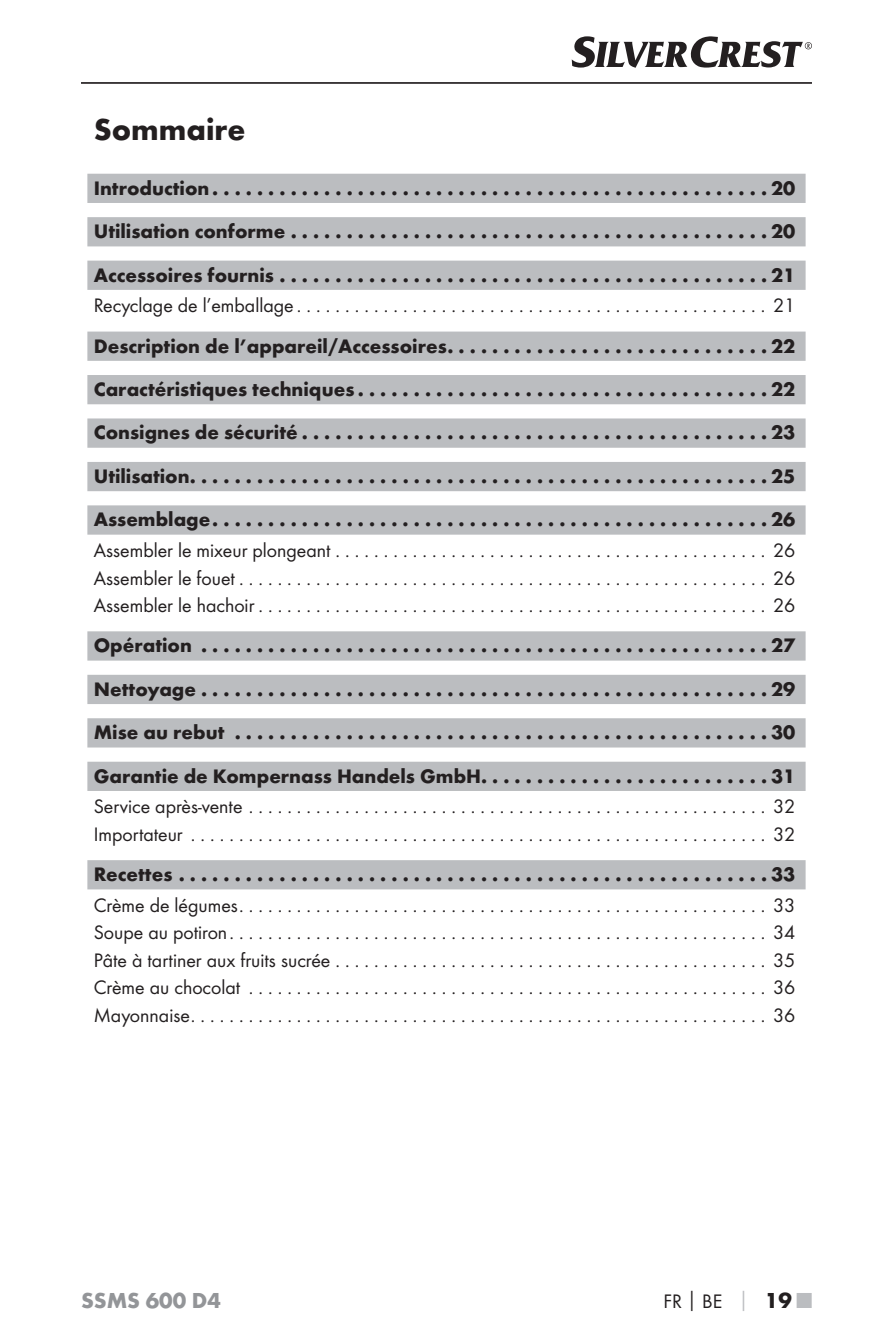
<style>
.page{position:relative;width:893px;height:1340px;background:#fff}
.page>*{position:absolute;margin:0;border:0;box-sizing:border-box;transform-origin:0 0}
.t1{font:700 31.5px "Futura";color:#231f20}
.t2{font:700 22.5px "Futura";color:#939598}
.t3{font:700 20.25px/43.4px "Futura";color:#231f20;text-align:justify}
.t4{font:20.25px/27.4px "Futura Boo";color:#231f20;text-align:justify}
.s1{font-family:"Futura";font-weight:700}
.s2{font-family:"Futura";font-weight:700;color:#bbbdc0}
.s3{font-family:"Futura";font-weight:700;font-size:22.5px}
.s4{font-family:"Futura";font-weight:700;font-size:22.5px;color:#bbbdc0}
</style>
<div class="page">
<hr style="left:81px;top:82px;width:731px;height:2px;background:#231f20">
<svg style="left:572px;top:36px;width:240px;height:32px"></svg>
<div style="left:87px;top:174px;width:719px;height:29px;background:#bbbdc0"></div>
<div style="left:87px;top:217px;width:719px;height:29px;background:#bbbdc0"></div>
<div style="left:87px;top:260px;width:719px;height:30px;background:#bbbdc0"></div>
<div style="left:87px;top:331px;width:719px;height:30px;background:#bbbdc0"></div>
<div style="left:87px;top:375px;width:719px;height:29px;background:#bbbdc0"></div>
<div style="left:87px;top:418px;width:719px;height:30px;background:#bbbdc0"></div>
<div style="left:87px;top:462px;width:719px;height:29px;background:#bbbdc0"></div>
<div style="left:87px;top:505px;width:719px;height:29px;background:#bbbdc0"></div>
<div style="left:87px;top:631px;width:719px;height:29px;background:#bbbdc0"></div>
<div style="left:87px;top:674px;width:719px;height:30px;background:#bbbdc0"></div>
<div style="left:87px;top:718px;width:719px;height:29px;background:#bbbdc0"></div>
<div style="left:87px;top:761px;width:719px;height:30px;background:#bbbdc0"></div>
<div style="left:87px;top:860px;width:719px;height:29px;background:#bbbdc0"></div>
<h1 class="t1" style="left:94px;top:117px;width:153px">Sommaire</h1>
<p class="t3" style="left:94px;top:168px;width:703px">Introduction ..................................................20<br>Utilisation conforme ...........................................20<br>Accessoires fournis ............................................21</p>
<p class="t4" style="left:94px;top:293px;width:703px">Recyclage de l’emballage ................................................. 21</p>
<p class="t3" style="left:94px;top:326px;width:703px">Description de l’appareil/Accessoires . . . . . . . . . . . . . . . . . . . . . . . . . . . . . 22<br>Caractéristiques techniques .....................................22<br>Consignes de sécurité ..........................................23<br>Utilisation ....................................................25<br>Assemblage ..................................................26</p>
<p class="t4" style="left:94px;top:537px;width:703px">Assembler le mixeur plongeant ............................................. 26<br>Assembler le fouet ....................................................... 26<br>Assembler le hachoir ..................................................... 26</p>
<p class="t3" style="left:94px;top:625px;width:703px">Opération ...................................................27<br>Nettoyage ...................................................29<br>Mise au rebut ................................................30<br>Garantie de Kompernass Handels GmbH. . . . . . . . . . . . . . . . . . . . . . . . . . 31</p>
<p class="t4" style="left:94px;top:794px;width:703px">Service après-vente ...................................................... 32<br>Importateur ............................................................ 32</p>
<p class="t3" style="left:94px;top:854px;width:703px">Recettes .....................................................33</p>
<p class="t4" style="left:94px;top:892px;width:703px">Crème de légumes ....................................................... 33<br>Soupe au potiron ........................................................ 34<br>Pâte à tartiner aux fruits sucrée ............................................. 35<br>Crème au chocolat ...................................................... 36<br>Mayonnaise ............................................................ 36</p>
<p class="t2" style="left:81px;top:1291px;width:142px">SSMS 600 D4</p>
<p class="t4" style="left:663px;top:1288px;width:150px">FR<span class="s1">│</span>BE <span class="s2">│</span> <span class="s3">19</span> <span class="s4">■</span></p>
</div>
